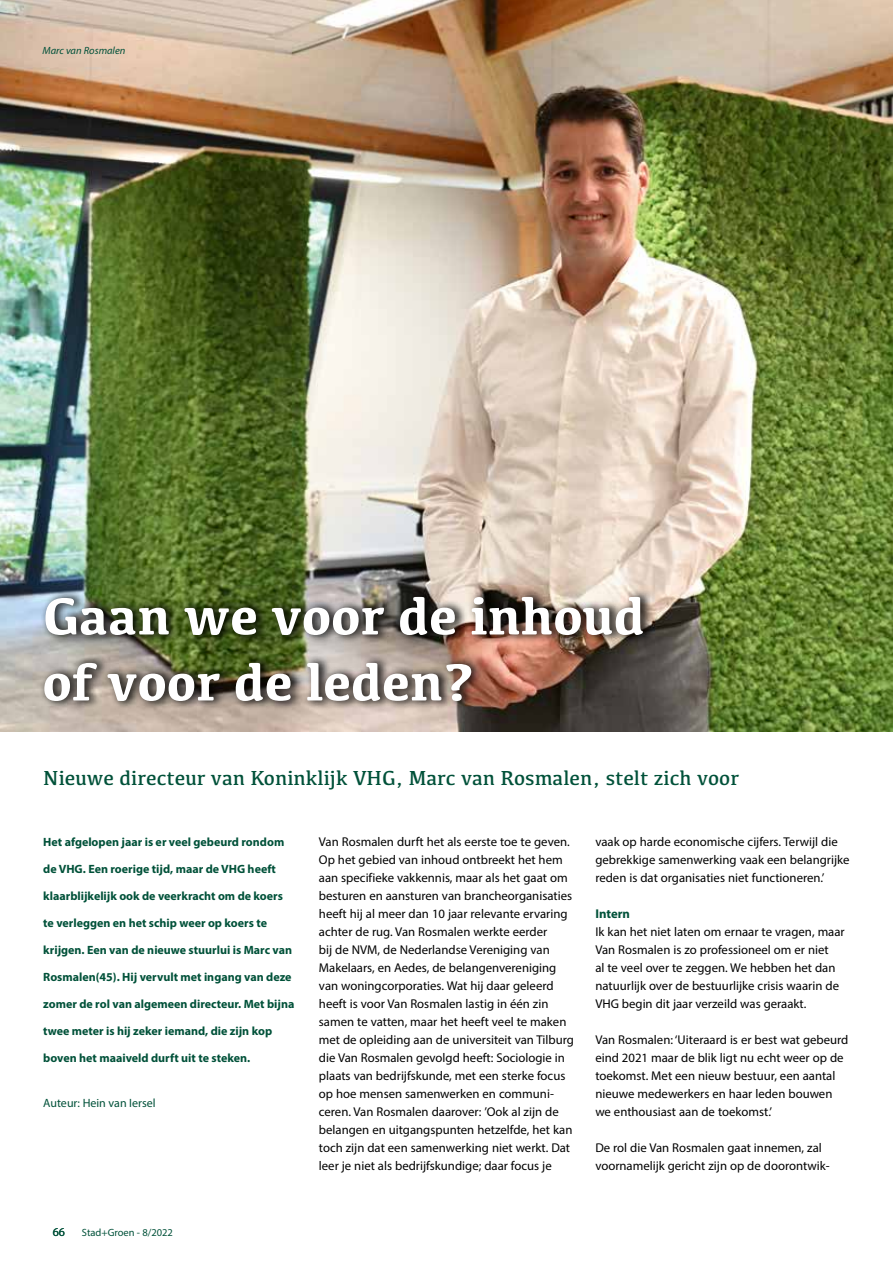
<style>
.page{position:relative;width:893px;height:1263px;background:#fff}
.page>*{position:absolute;margin:0;border:0;box-sizing:border-box;transform-origin:0 0}
.t1{font:700 54px/66px "Kefa";color:#fff}
.t2{font:21px "Kefa";color:#005139}
.t3{font:12.75px/18px "Myriad Pro";color:#000}
.t4{font:700 12.75px "Myriad Pro";color:#005139}
.t5{font:700 12px "Myriad Pro";color:#005139}
.t6{font:12px "Myriad Pro";color:#005139}
.t7{font:10.5px "Myriad Pro";color:#005139}
.t8{font:italic 10.5px "Myriad Pro";color:#005139}
</style>
<div class="page">
<img style="left:0;top:0;width:893px;height:731px">
<div style="left:39px;top:588px;width:617px;height:122px;background:#000;opacity:.75"></div>
<p class="t8" style="left:43px;top:44px;width:84px">Marc van Rosmalen</p>
<h1 class="t1" style="left:43px;top:580px;width:604px">Gaan we voor de inhoud of voor de leden?</h1>
<h2 class="t2" style="left:43px;top:765px;width:697px">Nieuwe directeur van Koninklijk VHG, Marc van Rosmalen, stelt zich voor</h2>
<p class="t5" style="left:43px;top:834px;width:243px">Het afgelopen jaar is er veel gebeurd rondom</p>
<p class="t5" style="left:43px;top:861px;width:234px">de VHG. Een roerige tijd, maar de VHG heeft</p>
<p class="t5" style="left:43px;top:888px;width:241px">klaarblijkelijk ook de veerkracht om de koers</p>
<p class="t5" style="left:43px;top:915px;width:225px">te verleggen en het schip weer op koers te</p>
<p class="t5" style="left:43px;top:942px;width:250px">krijgen. Een van de nieuwe stuurlui is Marc van</p>
<p class="t5" style="left:43px;top:969px;width:250px">Rosmalen(45). Hij vervult met ingang van deze</p>
<p class="t5" style="left:43px;top:996px;width:253px">zomer de rol van algemeen directeur. Met bijna</p>
<p class="t5" style="left:43px;top:1023px;width:230px">twee meter is hij zeker iemand, die zijn kop</p>
<p class="t5" style="left:43px;top:1050px;width:208px">boven het maaiveld durft uit te steken.</p>
<p class="t6" style="left:43px;top:1096px;width:114px">Auteur: Hein van Iersel</p>
<p class="t6" style="left:53px;top:1224px;width:14px">66</p>
<p class="t7" style="left:82px;top:1226px;width:93px">Stad+Groen - 8/2022</p>
<p class="t3" style="left:319px;top:833px;width:257px">Van Rosmalen durft het als eerste toe te geven.<br>Op het gebied van inhoud ontbreekt het hem aan specifieke vakkennis, maar als het gaat om besturen en aansturen van brancheorganisaties heeft hij al meer dan 10 jaar relevante ervaring achter de rug. Van Rosmalen werkte eerder<br>bij de NVM, de Nederlandse Vereniging van Makelaars, en Aedes, de belangenvereniging van woningcorporaties. Wat hij daar geleerd heeft is voor Van Rosmalen lastig in één zin samen te vatten, maar het heeft veel te maken met de opleiding aan de universiteit van Tilburg die Van Rosmalen gevolgd heeft: Sociologie in plaats van bedrijfskunde, met een sterke focus op hoe mensen samenwerken en communi&shy;ceren. Van Rosmalen daarover: ’Ook al zijn de belangen en uitgangspunten hetzelfde, het kan toch zijn dat een samenwerking niet werkt. Dat leer je niet als bedrijfskundige; daar focus je</p>
<p class="t3" style="left:595px;top:833px;width:256px">vaak op harde economische cijfers. Terwijl die gebrekkige samenwerking vaak een belangrijke reden is dat organisaties niet functioneren.’</p>
<p class="t4" style="left:595px;top:905px;width:36px">Intern</p>
<p class="t3" style="left:595px;top:923px;width:251px">Ik kan het niet laten om ernaar te vragen, maar Van Rosmalen is zo professioneel om er niet<br>al te veel over te zeggen. We hebben het dan natuurlijk over de bestuurlijke crisis waarin de VHG begin dit jaar verzeild was geraakt.</p>
<p class="t3" style="left:595px;top:1031px;width:255px">Van Rosmalen: ‘Uiteraard is er best wat gebeurd eind 2021 maar de blik ligt nu echt weer op de toekomst. Met een nieuw bestuur, een aantal nieuwe medewerkers en haar leden bouwen we enthousiast aan de toekomst.’</p>
<p class="t3" style="left:595px;top:1139px;width:236px">De rol die Van Rosmalen gaat innemen, zal voornamelijk gericht zijn op de doorontwik-</p>
</div>
